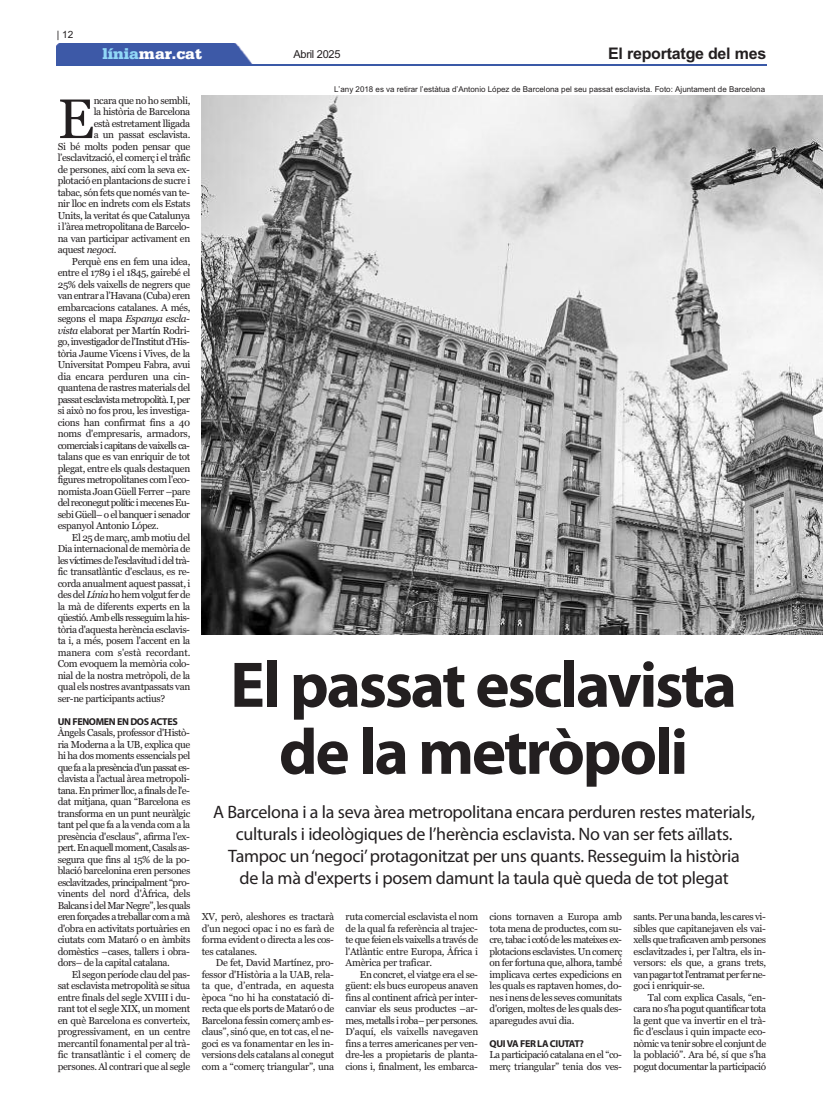
<style>
.page{position:relative;width:823px;height:1106px;background:#fff}
.page>*{position:absolute;margin:0;border:0;box-sizing:border-box;transform-origin:0 0}
.t1{font:700 65px/67px "Myriad Pro";letter-spacing:-.035em;color:#231f20;text-align:center}
.t2{font:55.6px "Georgia";color:#231f20}
.t3{font:18px/22px "Myriad Pro";letter-spacing:-.015em;color:#231f20;text-align:center}
.t4{font:700 16px "Arial";letter-spacing:-.015em;color:#231f20}
.t5{font:900 16px "Serifa";color:#fff}
.t6{font:11px "Arial";letter-spacing:-.025em;color:#231f20}
.t7{font:10px/11.5px "Georgia";letter-spacing:-.035em;color:#231f20;text-align:justify}
.t8{font:10px "Georgia";letter-spacing:-.065em;color:#231f20}
.t9{font:10px "Georgia";letter-spacing:-.06em;color:#231f20}
.t10{font:10px "Georgia";letter-spacing:-.015em;color:#231f20}
.t11{font:700 10px "Myriad Pro";letter-spacing:-.035em;color:#231f20}
.t12{font:10px "Georgia";letter-spacing:-.055em;color:#231f20}
.t13{font:italic 10px "Georgia";letter-spacing:-.035em;color:#231f20}
.t14{font:10px "Arial";color:#231f20}
.t15{font:8px "Arial";color:#231f20}
.s1{color:#91d8f7}
.s2{font-style:italic}
.s3{font-style:normal}
</style>
<div class="page">
<div style="left:57px;top:44px;width:196px;height:20px;background:#3d59a7"></div>
<hr style="left:57px;top:64px;width:708px;height:1px;background:#3a59a7">
<img style="left:202px;top:96px;width:620px;height:538px">
<p class="t14" style="left:57px;top:29px;width:18px">| 12</p>
<h3 class="t5" style="left:102px;top:44px;width:101px"><span class="s1">línia</span>mar.cat</h3>
<h3 class="t4" style="left:608px;top:44px;width:159px">El reportatge del mes</h3>
<p class="t6" style="left:293px;top:48px;width:49px">Abril 2025</p>
<p class="t15" style="left:334px;top:85px;width:432px">L’any 2018 es va retirar l’estàtua d’Antonio López de Barcelona pel seu passat esclavista. Foto: Ajuntament de Barcelona</p>
<h2 class="t2" style="left:58px;top:86px;width:38px">E</h2>
<p class="t7" style="left:94px;top:94px;width:98px">ncara que no ho sembli,</p>
<p class="t7" style="left:94px;top:106px;width:98px">la història de Barcelona</p>
<p class="t7" style="left:94px;top:117px;width:98px">està estretament lligada</p>
<p class="t7" style="left:94px;top:129px;width:98px">a un passat esclavista.</p>
<p class="t7" style="left:58px;top:140px;width:134px">Si bé molts poden pensar que</p>
<p class="t7" style="left:58px;top:152px;width:134px">l’esclavització, el comerç i el tràfic</p>
<p class="t7" style="left:58px;top:163px;width:134px">de persones, així com la seva ex-</p>
<p class="t7" style="left:58px;top:175px;width:134px">plotació en plantacions de sucre i</p>
<p class="t7" style="left:58px;top:186px;width:134px">tabac, són fets que només van te-</p>
<p class="t7" style="left:58px;top:198px;width:134px">nir lloc en indrets com els Estats</p>
<p class="t7" style="left:58px;top:209px;width:134px">Units, la veritat és que Catalunya</p>
<p class="t7" style="left:58px;top:221px;width:134px">i l’àrea metropolitana de Barcelo-</p>
<p class="t7" style="left:58px;top:232px;width:134px">na van participar activament en</p>
<p class="t7" style="left:58px;top:244px;width:60px">aquest <span class="s2">negoci</span>.</p>
<p class="t7" style="left:72px;top:255px;width:120px">Perquè ens en fem una idea,</p>
<p class="t7" style="left:58px;top:267px;width:134px">entre el 1789 i el 1845, gairebé el</p>
<p class="t7" style="left:58px;top:278px;width:134px">25% dels vaixells de negrers que</p>
<p class="t7" style="left:58px;top:290px;width:134px">van entrar a l’Havana (Cuba) eren</p>
<p class="t7" style="left:58px;top:301px;width:134px">embarcacions catalanes. A més,</p>
<p class="t13" style="left:58px;top:313px;width:134px"><span class="s3">segons el mapa</span> Espanya escla-</p>
<p class="t7" style="left:58px;top:324px;width:134px"><span class="s2">vista</span> elaborat per Martín Rodri-</p>
<p class="t12" style="left:58px;top:336px;width:134px">go, investigador de l'Institut d'His-</p>
<p class="t7" style="left:58px;top:347px;width:134px">tòria Jaume Vicens i Vives, de la</p>
<p class="t7" style="left:58px;top:359px;width:134px">Universitat Pompeu Fabra, avui</p>
<p class="t10" style="left:58px;top:370px;width:134px">dia encara perduren una cin-</p>
<p class="t7" style="left:58px;top:382px;width:134px">quantena de rastres materials del</p>
<p class="t8" style="left:58px;top:393px;width:134px">passat esclavista metropolità. I, per</p>
<p class="t7" style="left:58px;top:405px;width:134px">si això no fos prou, les investiga-</p>
<p class="t7" style="left:58px;top:416px;width:134px">cions han confirmat fins a 40</p>
<p class="t7" style="left:58px;top:428px;width:134px">noms d'empresaris, armadors,</p>
<p class="t8" style="left:58px;top:439px;width:134px">comercials i capitans de vaixells ca-</p>
<p class="t7" style="left:58px;top:451px;width:134px">talans que es van enriquir de tot</p>
<p class="t7" style="left:58px;top:462px;width:134px">plegat, entre els quals destaquen</p>
<p class="t7" style="left:58px;top:474px;width:134px">figures metropolitanes com l'eco-</p>
<p class="t7" style="left:58px;top:485px;width:134px">nomista Joan Güell Ferrer –pare</p>
<p class="t8" style="left:58px;top:497px;width:134px">del reconegut polític i mecenes Eu-</p>
<p class="t7" style="left:58px;top:508px;width:134px">sebi Güell– o el banquer i senador</p>
<p class="t7" style="left:58px;top:520px;width:102px">espanyol Antonio López.</p>
<p class="t7" style="left:72px;top:531px;width:120px">El 25 de març, amb motiu del</p>
<p class="t7" style="left:58px;top:543px;width:134px">Dia internacional de memòria de</p>
<p class="t9" style="left:58px;top:554px;width:134px">les víctimes de l'esclavitud i del trà-</p>
<p class="t7" style="left:58px;top:566px;width:134px">fic transatlàntic d'esclaus, es re-</p>
<p class="t7" style="left:58px;top:577px;width:134px">corda anualment aquest passat, i</p>
<p class="t7" style="left:58px;top:589px;width:134px">des del <span class="s2">Línia</span> ho hem volgut fer de</p>
<p class="t7" style="left:58px;top:600px;width:134px">la mà de diferents experts en la</p>
<p class="t9" style="left:58px;top:612px;width:134px">qüestió. Amb ells resseguim la his-</p>
<p class="t7" style="left:58px;top:623px;width:134px">tòria d'aquesta herència esclavis-</p>
<p class="t7" style="left:58px;top:635px;width:134px">ta i, a més, posem l'accent en la</p>
<p class="t10" style="left:58px;top:646px;width:134px">manera com s'està recordant.</p>
<p class="t7" style="left:58px;top:658px;width:134px">Com evoquem la memòria colo-</p>
<p class="t7" style="left:58px;top:669px;width:134px">nial de la nostra metròpoli, de la</p>
<p class="t7" style="left:58px;top:681px;width:134px">qual els nostres avantpassats van</p>
<p class="t7" style="left:58px;top:692px;width:109px">ser-ne participants actius?</p>
<p class="t11" style="left:58px;top:717px;width:121px">UN FENOMEN EN DOS ACTES</p>
<p class="t7" style="left:58px;top:727px;width:134px">Àngels Casals, professor d'Histò&shy;ria Moderna a la UB, explica que hi ha dos moments essencials pel que fa a la presència d'un passat es&shy;clavista a l'actual àrea metropoli&shy;tana. En primer lloc, a finals de l'e&shy;dat mitjana, quan “Barcelona es transforma en un punt neuràlgic tant pel que fa a la venda com a la presència d'esclaus”, afirma l'ex&shy;pert. En aquell moment, Casals as&shy;segura que fins al 15% de la po&shy;blació barcelonina eren persones esclavitzades, principalment “pro&shy;vinents del nord d'Àfrica, dels Balcans i del Mar Negre”, les quals eren forçades a treballar com a mà d'obra en activitats portuàries en ciutats com Mataró o en àmbits domèstics –cases, tallers i obra&shy;dors– de la capital catalana.</p>
<p class="t7" style="left:58px;top:968px;width:134px;text-indent:14px">El segon període clau del pas&shy;sat esclavista metropolità se situa entre finals del segle XVIII i du&shy;rant tot el segle XIX, un moment en què Barcelona es converteix, progressivament, en un centre mercantil fonamental per al trà&shy;fic transatlàntic i el comerç de persones. Al contrari que al segle</p>
<h1 class="t1" style="left:230px;top:656px;width:508px">El passat esclavista de la metròpoli</h1>
<p class="t3" style="left:213px;top:802px;width:543px">A Barcelona i a la seva àrea metropolitana encara perduren restes materials, culturals i ideològiques de l’herència esclavista. No van ser fets aïllats.<br>Tampoc un‘negoci’protagonitzat per uns quants. Resseguim la història<br>de la mà d'experts i posem damunt la taula què queda de tot plegat</p>
<p class="t7" style="left:201px;top:911px;width:134px">XV, però, aleshores es tractarà d’un negoci opac i no es farà de forma evident o directa a les cos&shy;tes catalanes.</p>
<p class="t7" style="left:201px;top:957px;width:134px;text-indent:14px">De fet, David Martínez, pro&shy;fessor d'Història a la UAB, rela&shy;ta que, d’entrada, en aquesta època “no hi ha constatació di&shy;recta que els ports de Mataró o de Barcelona fessin comerç amb es&shy;claus”, sinó que, en tot cas, el ne&shy;goci es va fonamentar en les in&shy;versions dels catalans al conegut com a “comerç triangular”, una</p>
<p class="t7" style="left:345px;top:911px;width:134px">ruta comercial esclavista el nom de la qual fa referència al trajec&shy;te que feien els vaixells a través de l'Atlàntic entre Europa, Àfrica i Amèrica per traficar.</p>
<p class="t7" style="left:345px;top:968px;width:134px;text-indent:14px">En concret, el viatge era el se&shy;güent: els bucs europeus anaven fins al continent africà per inter&shy;canviar els seus productes –ar&shy;mes, metalls i roba– per persones.<br>D'aquí, els vaixells navegaven fins a terres americanes per ven&shy;dre-les a propietaris de planta&shy;cions i, finalment, les embarca-</p>
<p class="t7" style="left:489px;top:911px;width:134px">cions tornaven a Europa amb tota mena de productes, com su&shy;cre, tabac i cotó de les mateixes ex&shy;plotacions esclavistes. Un comerç on fer fortuna que, alhora, també implicava certes expedicions en les quals es raptaven homes, do&shy;nes i nens de les seves comunitats d'origen, moltes de les quals des&shy;aparegudes avui dia.</p>
<p class="t11" style="left:489px;top:1039px;width:96px">QUIVA FER LA CIUTAT?</p>
<p class="t7" style="left:489px;top:1049px;width:134px">La participació catalana en el “co&shy;merç triangular” tenia dos ves-</p>
<p class="t7" style="left:633px;top:911px;width:134px">sants. Per una banda, les cares vi&shy;sibles que capitanejaven els vai&shy;xells que traficaven amb persones esclavitzades i, per l’altra, els in&shy;versors: els que, a grans trets, van pagar tot l'entramat per fer ne&shy;goci i enriquir-se.</p>
<p class="t7" style="left:633px;top:991px;width:134px;text-indent:14px">Tal com explica Casals, “en&shy;cara no s'ha pogut quantificar tota la gent que va invertir en el trà&shy;fic d'esclaus i quin impacte eco&shy;nòmic va tenir sobre el conjunt de la població”. Ara bé, sí que s’ha pogut documentar la participació</p>
</div>
